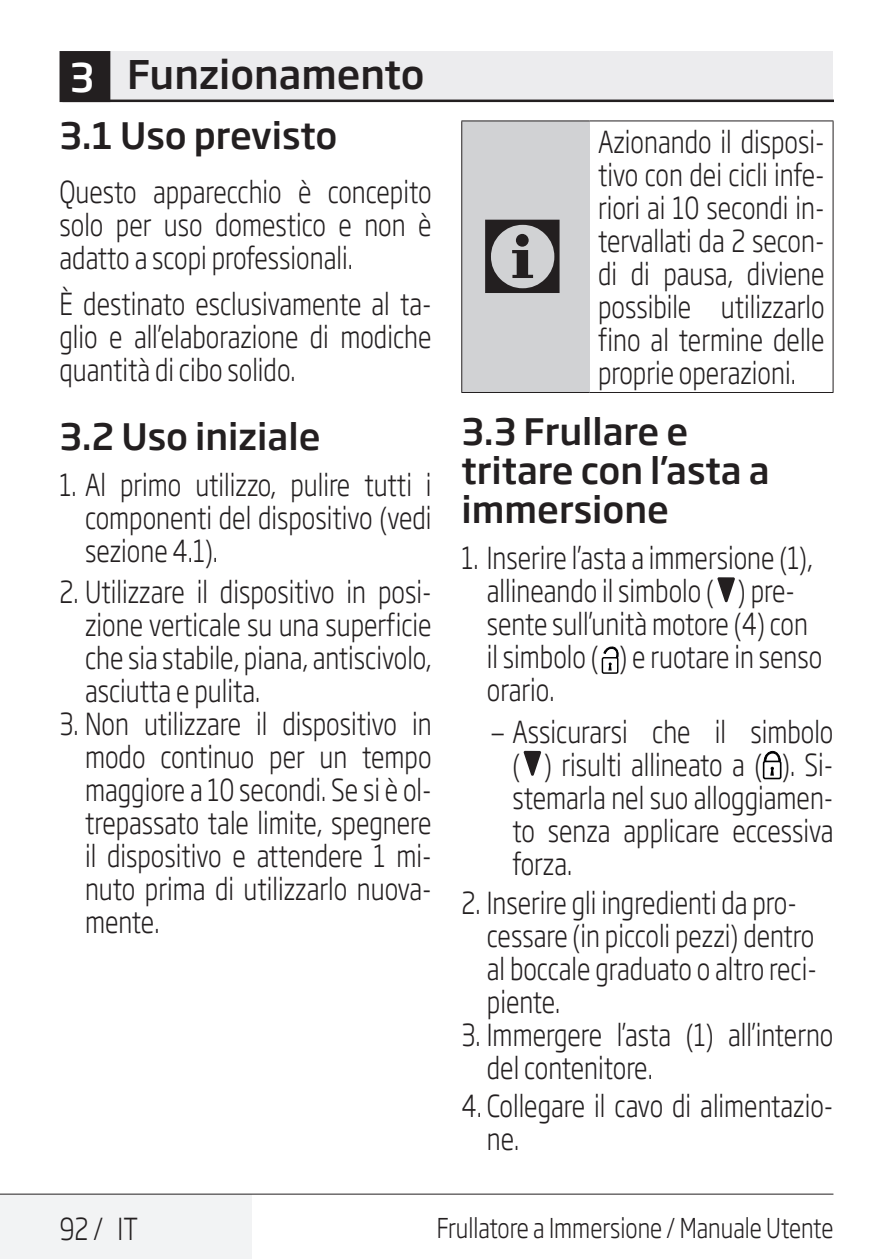
<style>
.page{position:relative;width:893px;height:1259px;background:#fff}
.page>*{position:absolute;margin:0;border:0;box-sizing:border-box;transform-origin:0 0}
.t1{font:108px "ZIWARNUN";color:#231f20}
.Unite_Baslik_Icerik{font:500 39px "Soho Gothic Pro";color:#231f20}
.Alt_Baslik_Icerik{font:500 36px/39px "Soho Gothic Pro";color:#231f20}
.Duz_Metin{font:300 30px/33px "Soho Gothic Pro";color:#231f20;text-align:justify;scale:.8 1}
.Master_Sayfa_Sol_Num{font:300 30px "Soho Gothic Pro";color:#231f20;scale:.8 1}
.t2{font:300 27px "Soho Gothic Pro";color:#231f20;scale:.8 1}
.s1{color:#fff}
.s2{font-family:"Helvetica Neue LT Pro";font-stretch:condensed}
</style>
<div class="page">
<div style="left:62px;top:51px;width:771px;height:50px;background:#ececee"></div>
<hr style="left:62px;top:100px;width:771px;height:2px;background:#231f20">
<div style="left:61px;top:53px;width:48px;height:48px;background:#231f20"></div>
<div style="left:60px;top:51px;width:50px;height:51px;border:3px solid #231f20"></div>
<div style="left:0;top:1193px;width:252px;height:66px;background:#f2f3f4"></div>
<hr style="left:0;top:1193px;width:833px;height:1px;background:#231f20">
<div style="left:462px;top:121px;width:127px;height:271px;background:#d1d2d4"></div>
<hr style="left:461px;top:392px;width:128px;height:1px;background:#231f20">
<hr style="left:589px;top:392px;width:244px;height:1px;background:#231f20">
<hr style="left:589px;top:120px;width:244px;height:1px;background:#231f20">
<hr style="left:833px;top:121px;width:1px;height:271px;background:#231f20">
<hr style="left:461px;top:120px;width:128px;height:1px;background:#231f20">
<hr style="left:461px;top:121px;width:1px;height:271px;background:#231f20">
<svg style="left:717px;top:577px;width:18px;height:25px"></svg>
<svg style="left:601px;top:658px;width:18px;height:15px"></svg>
<div style="left:602px;top:657px;width:16px;height:17px;border:1px solid #000002"></div>
<svg style="left:603px;top:646px;width:16px;height:24px"></svg>
<svg style="left:524px;top:751px;width:17px;height:25px"></svg>
<svg style="left:763px;top:750px;width:18px;height:10px"></svg>
<div style="left:763px;top:760px;width:18px;height:19px;border:2px solid #000002;border-radius:2px"></div>
<svg style="left:770px;top:767px;width:4px;height:8px"></svg>
<p class="Unite_Baslik_Icerik" style="left:70px;top:44px;width:356px"><span class="s1">3</span> Funzionamento</p>
<p class="Alt_Baslik_Icerik" style="left:60px;top:114px;width:279px">3.1 Uso previsto</p>
<p class="Duz_Metin" style="left:60px;top:174px;width:467px">Questo apparecchio è concepito solo per uso domestico e non è adatto a scopi professionali.</p>
<p class="Duz_Metin" style="left:60px;top:286px;width:467px">È destinato esclusivamente al ta&shy;glio e all’elaborazione di modiche quantità di cibo solido.</p>
<p class="Alt_Baslik_Icerik" style="left:60px;top:415px;width:263px">3.2 Uso iniziale</p>
<p class="Duz_Metin" style="left:85px;top:466px;width:435px;text-indent:-26px">1. Al primo utilizzo, pulire tutti i componenti del dispositivo (vedi sezione 4.1).</p>
<p class="Duz_Metin" style="left:85px;top:574px;width:435px;text-indent:-26px">2. Utilizzare il dispositivo in posi&shy;zione verticale su una superficie che sia stabile, piana, antiscivolo, asciutta e pulita.</p>
<p class="Duz_Metin" style="left:85px;top:706px;width:435px;text-indent:-26px">3. Non utilizzare il dispositivo in modo continuo per un tempo maggiore a 10 secondi. Se si è ol&shy;trepassato tale limite, spegnere il dispositivo e attendere 1 mi&shy;nuto prima di utilizzarlo nuova&shy;mente.</p>
<p class="Duz_Metin" style="left:598px;top:124px;width:285px">Azionando il disposi&shy;tivo con dei cicli infe&shy;riori ai 10 secondi in&shy;tervallati da 2 secon&shy;di di pausa, diviene possibile utilizzarlo fino al termine delle proprie operazioni.</p>
<p class="Alt_Baslik_Icerik" style="left:461px;top:410px;width:310px">3.3 Frullare e tritare con l’asta a immersione</p>
<p class="Duz_Metin" style="left:487px;top:540px;width:421px;text-align:left;text-indent:-26px">1. Inserire l’asta a immersione (1), allineando il simbolo ( ) pre&shy;sente sull’unità motore (4) con il simbolo ( ) e ruotare in senso orario.</p>
<p class="Duz_Metin" style="left:512px;top:713px;width:403px;text-indent:-21px"><span class="s2">–</span> Assicurarsi che il simbolo ( ) risulti allineato a ( ). Si&shy;stemarla nel suo alloggiamen&shy;to senza applicare eccessiva forza.</p>
<p class="Duz_Metin" style="left:487px;top:885px;width:414px;text-align:left;text-indent:-26px">2. Inserire gli ingredienti da pro&shy;cessare (in piccoli pezzi) dentro al boccale graduato o altro reci&shy;piente.</p>
<p class="Duz_Metin" style="left:487px;top:1017px;width:435px;text-indent:-26px">3. Immergere l’asta (1) all’interno del contenitore.</p>
<p class="Duz_Metin" style="left:487px;top:1087px;width:435px;text-indent:-26px">4. Collegare il cavo di alimentazio&shy;ne.</p>
<p class="t1" style="left:479px;top:199px;width:94px">C</p>
<p class="Master_Sayfa_Sol_Num" style="left:60px;top:1205px;width:100px">92 / IT</p>
<p class="t2" style="left:437px;top:1206px;width:497px">Frullatore a Immersione / Manuale Utente</p>
</div>
